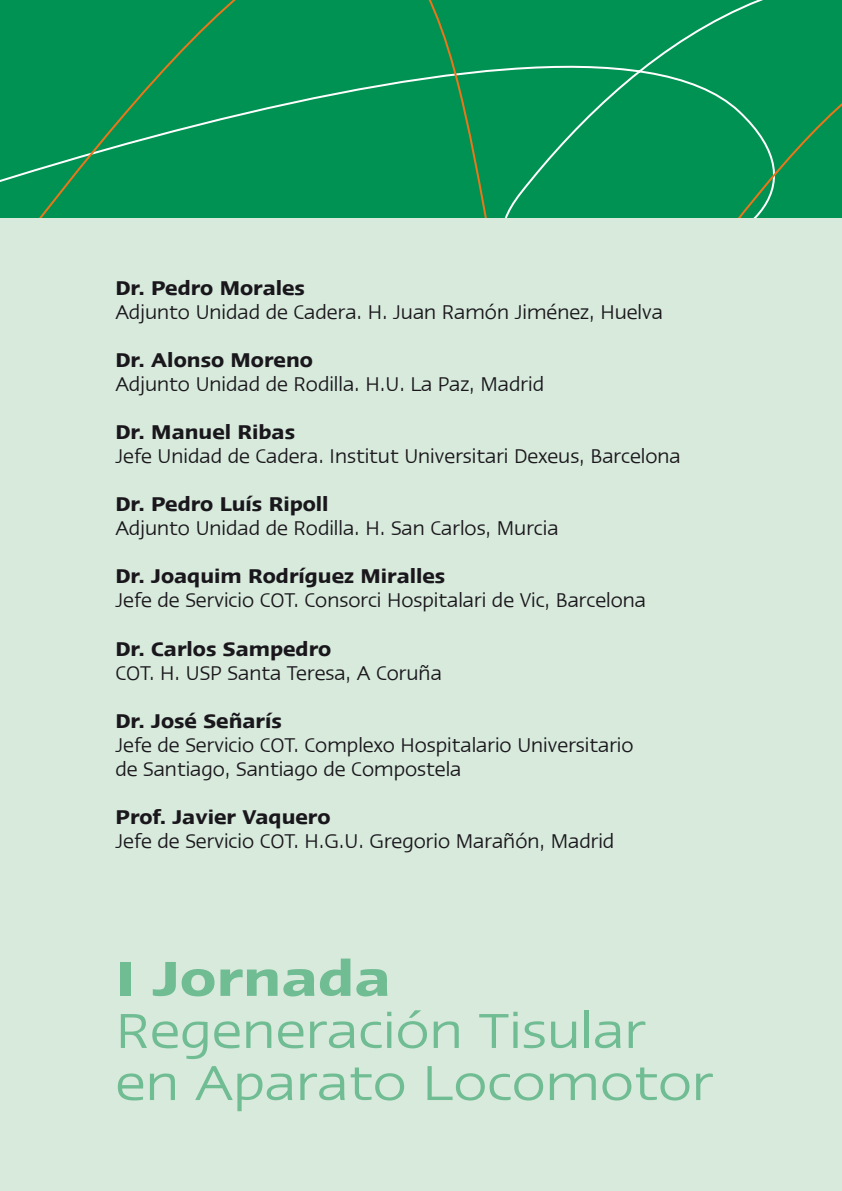
<style>
.page{position:relative;width:842px;height:1191px;background:#d7eadc}
.page>*{position:absolute;margin:0;border:0;box-sizing:border-box;transform-origin:0 0}
.t1{font:49.8px/52px "Ergo LT Com";color:#70bc93;scale:1.12 1}
.t2{font:600 49.8px "Ergo LT Com";color:#70bc93;scale:1.12 1}
.t3{font:20px/24px "Ergo LT Com";color:#1a171c}
.t4{font:600 20px "Ergo LT Com";color:#1a171c}
</style>
<div class="page">
<div style="left:0;top:0;width:842px;height:217px;background:#009252"></div>
<p class="t4" style="left:115px;top:276px;width:191px">Dr. Pedro Morales</p>
<p class="t3" style="left:115px;top:300px;width:549px">Adjunto Unidad de Cadera. H. Juan Ramón Jiménez, Huelva</p>
<p class="t4" style="left:115px;top:348px;width:199px">Dr. Alonso Moreno</p>
<p class="t3" style="left:115px;top:372px;width:430px">Adjunto Unidad de Rodilla. H.U. La Paz, Madrid</p>
<p class="t4" style="left:115px;top:420px;width:181px">Dr. Manuel Ribas</p>
<p class="t3" style="left:115px;top:444px;width:567px">Jefe Unidad de Cadera. Institut Universitari Dexeus, Barcelona</p>
<p class="t4" style="left:115px;top:492px;width:215px">Dr. Pedro Luís Ripoll</p>
<p class="t3" style="left:115px;top:516px;width:445px">Adjunto Unidad de Rodilla. H. San Carlos, Murcia</p>
<p class="t4" style="left:115px;top:564px;width:331px">Dr. Joaquim Rodríguez Miralles</p>
<p class="t3" style="left:115px;top:588px;width:532px">Jefe de Servicio COT. Consorci Hospitalari de Vic, Barcelona</p>
<p class="t4" style="left:115px;top:636px;width:217px">Dr. Carlos Sampedro</p>
<p class="t3" style="left:115px;top:660px;width:328px">COT. H. USP Santa Teresa, A Coruña</p>
<p class="t4" style="left:115px;top:708px;width:168px">Dr. José Señarís</p>
<p class="t3" style="left:115px;top:732px;width:520px">Jefe de Servicio COT. Complexo Hospitalario Universitario de Santiago, Santiago de Compostela</p>
<p class="t4" style="left:115px;top:804px;width:217px">Prof. Javier Vaquero</p>
<p class="t3" style="left:115px;top:828px;width:500px">Jefe de Servicio COT. H.G.U. Gregorio Marañón, Madrid</p>
<h1 class="t2" style="left:115px;top:948px;width:247px">I Jornada</h1>
<h1 class="t1" style="left:115px;top:1004px;width:535px">Regeneración Tisular en Aparato Locomotor</h1>
</div>
